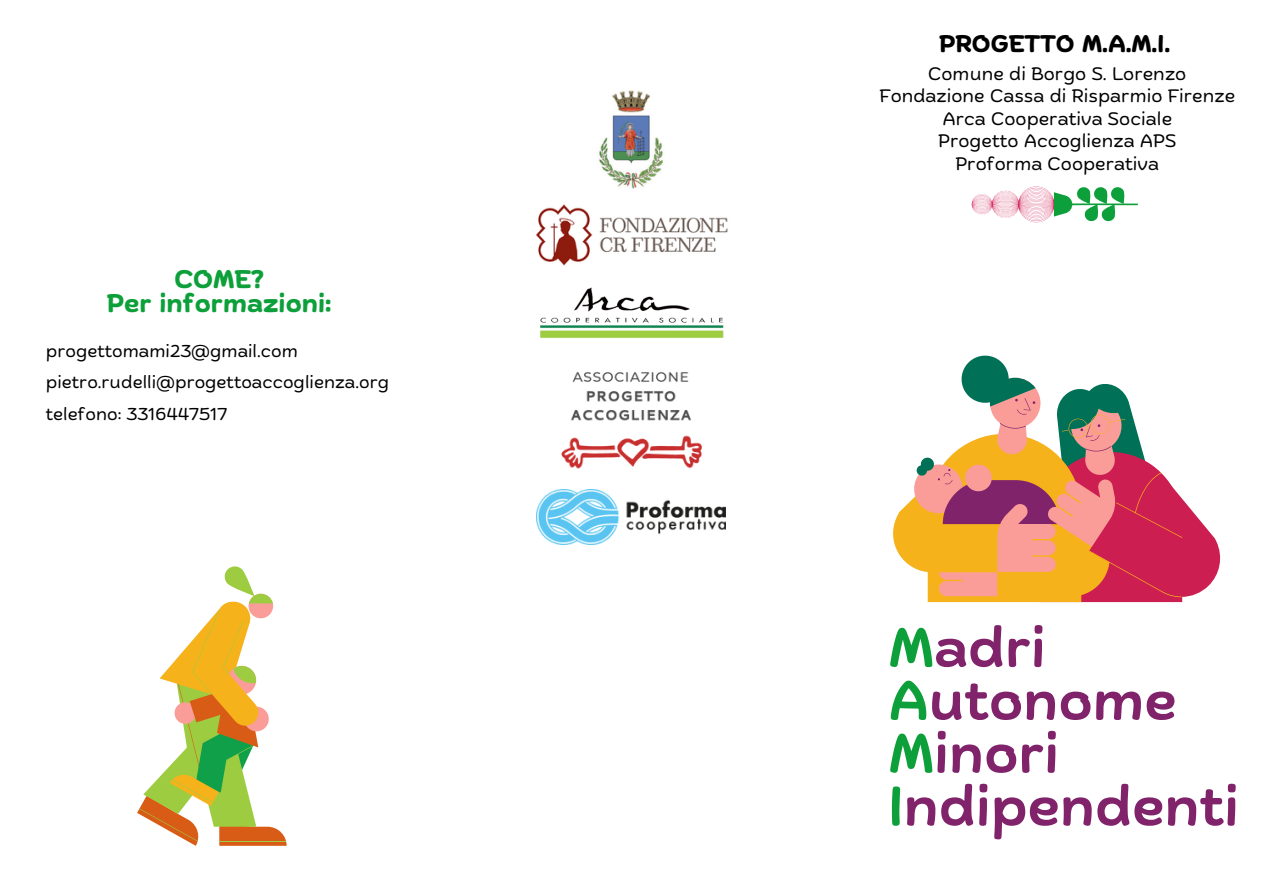
<style>
.page{position:relative;width:1263px;height:894px;background:#fff}
.page>*{position:absolute;margin:0;border:0;box-sizing:border-box;transform-origin:0 0}
.t1{font:600 54.6px "Biski";color:#80236a}
.t2{font:700 25.5px "Biski";color:#0da03a}
.t3{font:700 24px "Biski";color:#000}
.t4{font:18px "Biski";color:#000}
.t5{font:17.1px "Biski";color:#000}
.s1{color:#0da03a}
</style>
<div class="page">
<img style="left:540px;top:287px;width:184px;height:52px">
<svg style="left:893px;top:355px;width:328px;height:246px"></svg>
<svg style="left:137px;top:566px;width:150px;height:279px"></svg>
<svg style="left:972px;top:186px;width:166px;height:36px"></svg>
<img style="left:599px;top:91px;width:64px;height:98px">
<img style="left:536px;top:489px;width:189px;height:55px">
<img style="left:535px;top:204px;width:193px;height:62px">
<img style="left:561px;top:372px;width:141px;height:97px">
<p class="t2" style="left:174px;top:269px;width:91px">COME?</p>
<p class="t2" style="left:107px;top:293px;width:226px">Per informazioni:</p>
<p class="t5" style="left:46px;top:344px;width:254px">progettomami23@gmail.com</p>
<p class="t5" style="left:46px;top:375px;width:345px">pietro.rudelli@progettoaccoglienza.org</p>
<p class="t5" style="left:46px;top:407px;width:183px">telefono: 3316447517</p>
<p class="t3" style="left:939px;top:34px;width:233px">PROGETTO M.A.M.I.</p>
<p class="t4" style="left:928px;top:66px;width:260px">Comune di Borgo S. Lorenzo</p>
<p class="t4" style="left:879px;top:89px;width:357px">Fondazione Cassa di Risparmio Firenze</p>
<p class="t4" style="left:942px;top:111px;width:231px">Arca Cooperativa Sociale</p>
<p class="t4" style="left:938px;top:134px;width:240px">Progetto Accoglienza APS</p>
<p class="t4" style="left:955px;top:156px;width:205px">Proforma Cooperativa</p>
<p class="t1" style="left:888px;top:625px;width:159px"><span class="s1">M</span>adri</p>
<p class="t1" style="left:888px;top:678px;width:290px"><span class="s1">A</span>utonome</p>
<p class="t1" style="left:888px;top:731px;width:172px"><span class="s1">M</span>inori</p>
<p class="t1" style="left:888px;top:784px;width:352px"><span class="s1">I</span>ndipendenti</p>
</div>
